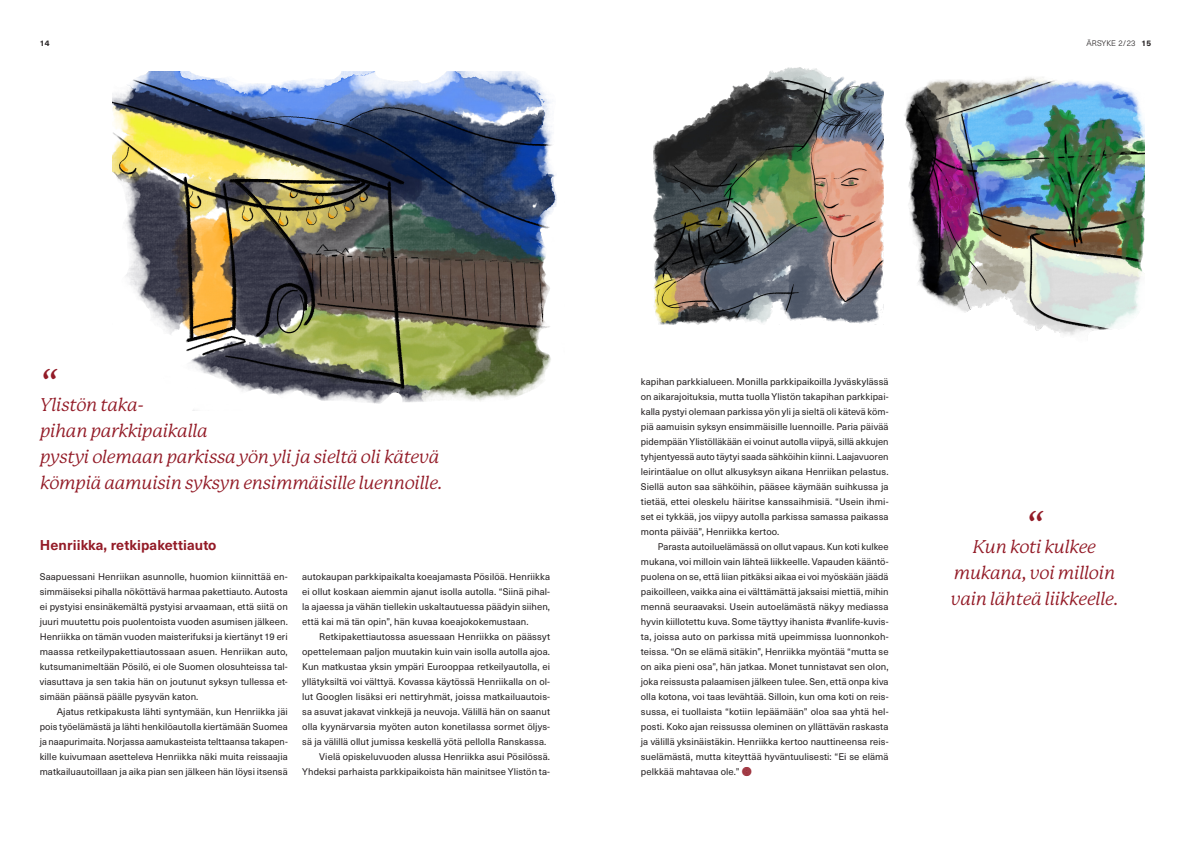
<style>
.page{position:relative;width:1191px;height:842px;background:#fff}
.page>*{position:absolute;margin:0;border:0;box-sizing:border-box;transform-origin:0 0}
.t1{font:italic 36px "P22 Mackinac Pro";color:#931b27}
.lainaus{font:italic 18px/26px "P22 Mackinac Pro";letter-spacing:-.025em;color:#931b27}
.väliotsikko_iso{font:700 14px "Neue Haas Unica W1 G";letter-spacing:.01em;color:#931a26}
.leipis_sisennetty{font:9.5px/15px "Neue Haas Unica W1 G";letter-spacing:.01em;color:#231f20;text-align:justify}
.leipis{font:9.5px/15px "Neue Haas Unica W1 G";letter-spacing:.01em;color:#231f20;text-align:justify}
.t2{font:300 8px "Neue Haas Unica W1 G";letter-spacing:.005em;color:#231f20}
.t3{font:700 8px "Neue Haas Unica W1 G";color:#231f20}
.s1{font-family:"Soleil Xb";color:#931b27}
</style>
<div class="page">
<img style="left:904px;top:77px;width:240px;height:258px">
<img style="left:654px;top:67px;width:229px;height:257px">
<img style="left:113px;top:72px;width:444px;height:332px">
<p class="t2" style="left:1086px;top:37px;width:51px">ÄRSYKE 2/23</p>
<p class="t3" style="left:40px;top:37px;width:11px">14</p>
<p class="t3" style="left:1141px;top:37px;width:11px">15</p>
<p class="t1" style="left:40px;top:362px;width:18px">“</p>
<p class="lainaus" style="left:40px;top:392px;width:169px">Ylistön taka-<br>pihan parkkipaikalla</p>
<p class="lainaus" style="left:40px;top:444px;width:404px">pystyi olemaan parkissa yön yli ja sieltä oli kätevä kömpiä aamuisin syksyn ensimmäisille luennoille.</p>
<p class="väliotsikko_iso" style="left:40px;top:534px;width:178px">Henriikka, retkipakettiauto</p>
<p class="leipis" style="left:40px;top:568px;width:250px">Saapuessani Henriikan asunnolle, huomion kiinnittää en&shy;simmäiseksi pihalla nököttävä harmaa pakettiauto. Autosta ei pystyisi ensinäkemältä pystyisi arvaamaan, että siitä on juuri muutettu pois puolentoista vuoden asumisen jälkeen.<br>Henriikka on tämän vuoden maisterifuksi ja kiertänyt 19 eri maassa retkeilypakettiautossaan asuen. Henriikan auto, kutsumanimeltään Pösilö, ei ole Suomen olosuhteissa tal&shy;viasuttava ja sen takia hän on joutunut syksyn tullessa et&shy;simään päänsä päälle pysyvän katon.</p>
<p class="leipis_sisennetty" style="left:40px;top:703px;width:250px;text-indent:17px">Ajatus retkipakusta lähti syntymään, kun Henriikka jäi pois työelämästä ja lähti henkilöautolla kiertämään Suomea ja naapurimaita. Norjassa aamukasteista telttaansa takapen&shy;kille kuivumaan asetteleva Henriikka näki muita reissaajia matkailuautoillaan ja aika pian sen jälkeen hän löysi itsensä</p>
<p class="leipis_sisennetty" style="left:302px;top:568px;width:249px">autokaupan parkkipaikalta koeajamasta Pösilöä. Henriikka ei ollut koskaan aiemmin ajanut isolla autolla. “Siinä pihal&shy;la ajaessa ja vähän tiellekin uskaltautuessa päädyin siihen, että kai mä tän opin”, hän kuvaa koeajokokemustaan.</p>
<p class="leipis_sisennetty" style="left:302px;top:628px;width:249px;text-indent:17px">Retkipakettiautossa asuessaan Henriikka on päässyt opettelemaan paljon muutakin kuin vain isolla autolla ajoa.<br>Kun matkustaa yksin ympäri Eurooppaa retkeilyautolla, ei yllätyksiltä voi välttyä. Kovassa käytössä Henriikalla on ol&shy;lut Googlen lisäksi eri nettiryhmät, joissa matkailuautois&shy;sa asuvat jakavat vinkkejä ja neuvoja. Välillä hän on saanut olla kyynärvarsia myöten auton konetilassa sormet öljys&shy;sä ja välillä ollut jumissa keskellä yötä pellolla Ranskassa.</p>
<p class="leipis_sisennetty" style="left:302px;top:748px;width:249px;text-align:right">Vielä opiskeluvuoden alussa Henriikka asui Pösilössä.<br>Yhdeksi parhaista parkkipaikoista hän mainitsee Ylistön ta-</p>
<p class="leipis_sisennetty" style="left:641px;top:373px;width:249px">kapihan parkkialueen. Monilla parkkipaikoilla Jyväskylässä on aikarajoituksia, mutta tuolla Ylistön takapihan parkkipai&shy;kalla pystyi olemaan parkissa yön yli ja sieltä oli kätevä köm&shy;piä aamuisin syksyn ensimmäisille luennoille. Paria päivää pidempään Ylistölläkään ei voinut autolla viipyä, sillä akkujen tyhjentyessä auto täytyi saada sähköihin kiinni. Laajavuoren leirintäalue on ollut alkusyksyn aikana Henriikan pelastus.<br>Siellä auton saa sähköihin, pääsee käymään suihkussa ja tietää, ettei oleskelu häiritse kanssaihmisiä. “Usein ihmi&shy;set ei tykkää, jos viipyy autolla parkissa samassa paikassa monta päivää”, Henriikka kertoo.</p>
<p class="leipis_sisennetty" style="left:641px;top:538px;width:249px;text-indent:17px">Parasta autoiluelämässä on ollut vapaus. Kun koti kulkee mukana, voi milloin vain lähteä liikkeelle. Vapauden kääntö&shy;puolena on se, että liian pitkäksi aikaa ei voi myöskään jäädä paikoilleen, vaikka aina ei välttämättä jaksaisi miettiä, mihin mennä seuraavaksi. Usein autoelämästä näkyy mediassa hyvin kiillotettu kuva. Some täyttyy ihanista #vanlife-kuvis&shy;ta, joissa auto on parkissa mitä upeimmissa luonnonkoh&shy;teissa. “On se elämä sitäkin”, Henriikka myöntää “mutta se on aika pieni osa”, hän jatkaa. Monet tunnistavat sen olon, joka reissusta palaamisen jälkeen tulee. Sen, että onpa kiva olla kotona, voi taas levähtää. Silloin, kun oma koti on reis&shy;sussa, ei tuollaista “kotiin lepäämään” oloa saa yhtä hel&shy;posti. Koko ajan reissussa oleminen on yllättävän raskasta ja välillä yksinäistäkin. Henriikka kertoo nauttineensa reis&shy;suelämästä, mutta kiteyttää hyväntuulisesti: “Ei se elämä pelkkää mahtavaa ole.” <span class="s1">7</span></p>
<p class="t1" style="left:1026px;top:504px;width:18px">“</p>
<p class="lainaus" style="left:950px;top:534px;width:169px;text-align:center">Kun koti kulkee mukana, voi milloin vain lähteä liikkeelle.</p>
</div>
